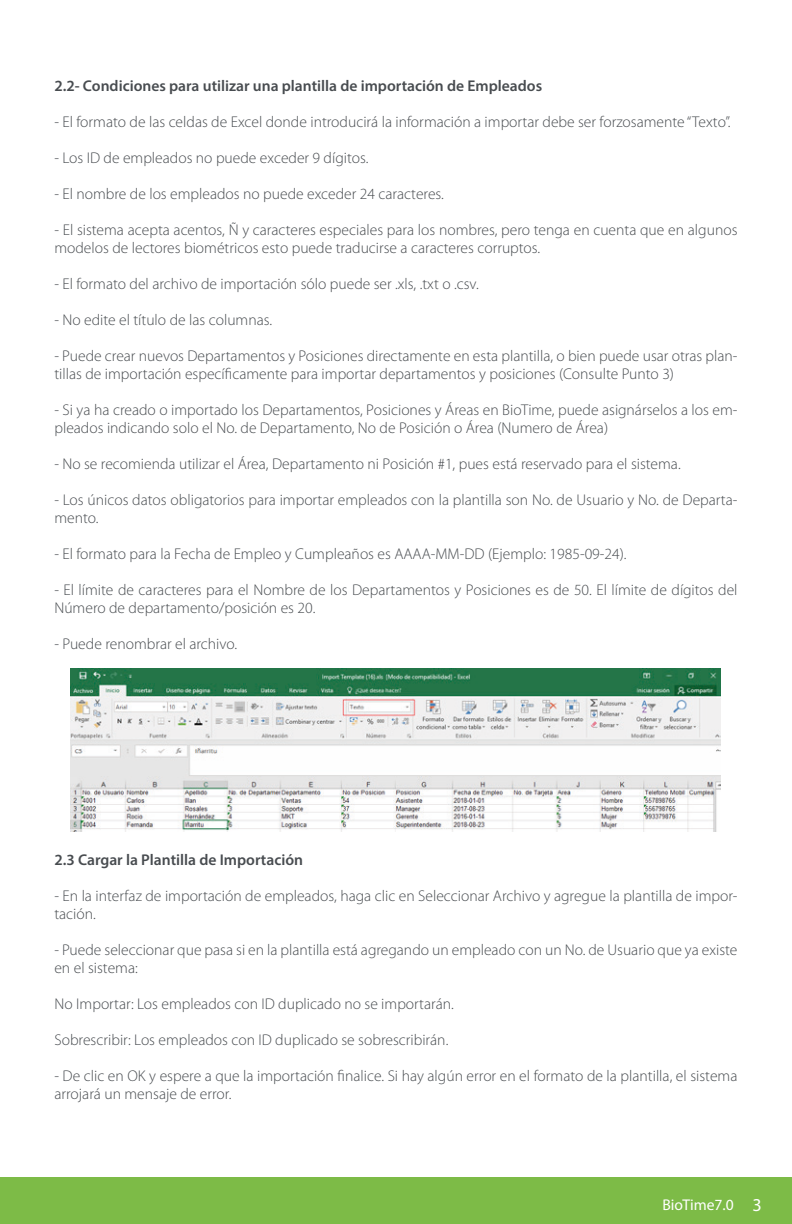
<style>
.page{position:relative;width:792px;height:1224px;background:#fff}
.page>*{position:absolute;margin:0;border:0;box-sizing:border-box;transform-origin:0 0}
.t1{font:300 15.6px/18px "Myriad Pro";color:#484c50}
.t2{font:600 15.6px "Myriad Pro";color:#484c50}
.t3{font:15.6px "Myriad Pro";color:#fff}
.s1{font-size:18.2px}
</style>
<div class="page">
<div style="left:0;top:1178px;width:792px;height:46px;background:#7dbb47"></div>
<img style="left:71px;top:669px;width:649px;height:163px">
<p class="t2" style="left:54px;top:76px;width:489px">2.2- Condiciones para utilizar una plantilla de importación de Empleados</p>
<p class="t1" style="left:54px;top:113px;width:678px">- El formato de las celdas de Excel donde introducirá la información a importar debe ser forzosamente “Texto”.</p>
<p class="t1" style="left:54px;top:149px;width:315px">- Los ID de empleados no puede exceder 9 dígitos.</p>
<p class="t1" style="left:54px;top:185px;width:391px">- El nombre de los empleados no puede exceder 24 caracteres.</p>
<p class="t1" style="left:54px;top:221px;width:685px">- El sistema acepta acentos, Ñ y caracteres especiales para los nombres, pero tenga en cuenta que en algunos modelos de lectores biométricos esto puede traducirse a caracteres corruptos.</p>
<p class="t1" style="left:54px;top:275px;width:426px">- El formato del archivo de importación sólo puede ser .xls, .txt o .csv.</p>
<p class="t1" style="left:54px;top:311px;width:219px">- No edite el título de las columnas.</p>
<p class="t1" style="left:54px;top:347px;width:685px">- Puede crear nuevos Departamentos y Posiciones directamente en esta plantilla, o bien puede usar otras plan&shy;tillas de importación específicamente para importar departamentos y posiciones (Consulte Punto 3)</p>
<p class="t1" style="left:54px;top:401px;width:685px">- Si ya ha creado o importado los Departamentos, Posiciones y Áreas en BioTime, puede asignárselos a los em&shy;pleados indicando solo el No. de Departamento, No de Posición o Área (Numero de Área)</p>
<p class="t1" style="left:54px;top:455px;width:628px">- No se recomienda utilizar el Área, Departamento ni Posición #1, pues está reservado para el sistema.</p>
<p class="t1" style="left:54px;top:491px;width:685px">- Los únicos datos obligatorios para importar empleados con la plantilla son No. de Usuario y No. de Departa&shy;mento.</p>
<p class="t1" style="left:54px;top:545px;width:574px">- El formato para la Fecha de Empleo y Cumpleaños es AAAA-MM-DD (Ejemplo: 1985-09-24).</p>
<p class="t1" style="left:54px;top:581px;width:685px">- El límite de caracteres para el Nombre de los Departamentos y Posiciones es de 50. El límite de dígitos del<br>Número de departamento/posición es 20.</p>
<p class="t1" style="left:54px;top:635px;width:184px">- Puede renombrar el archivo.</p>
<p class="t2" style="left:54px;top:850px;width:250px">2.3 Cargar la Plantilla de Importación</p>
<p class="t1" style="left:54px;top:887px;width:685px">- En la interfaz de importación de empleados, haga clic en Seleccionar Archivo y agregue la plantilla de impor&shy;tación.</p>
<p class="t1" style="left:54px;top:941px;width:685px">- Puede seleccionar que pasa si en la plantilla está agregando un empleado con un No. de Usuario que ya existe en el sistema:</p>
<p class="t1" style="left:54px;top:995px;width:401px">No Importar: Los empleados con ID duplicado no se importarán.</p>
<p class="t1" style="left:54px;top:1031px;width:395px">Sobrescribir: Los empleados con ID duplicado se sobrescribirán.</p>
<p class="t1" style="left:54px;top:1067px;width:685px">- De clic en OK y espere a que la importación finalice. Si hay algún error en el formato de la plantilla, el sistema arrojará un mensaje de error.</p>
<p class="t3" style="left:662px;top:1195px;width:101px">BioTime7.0 <span class="s1">3</span></p>
</div>
